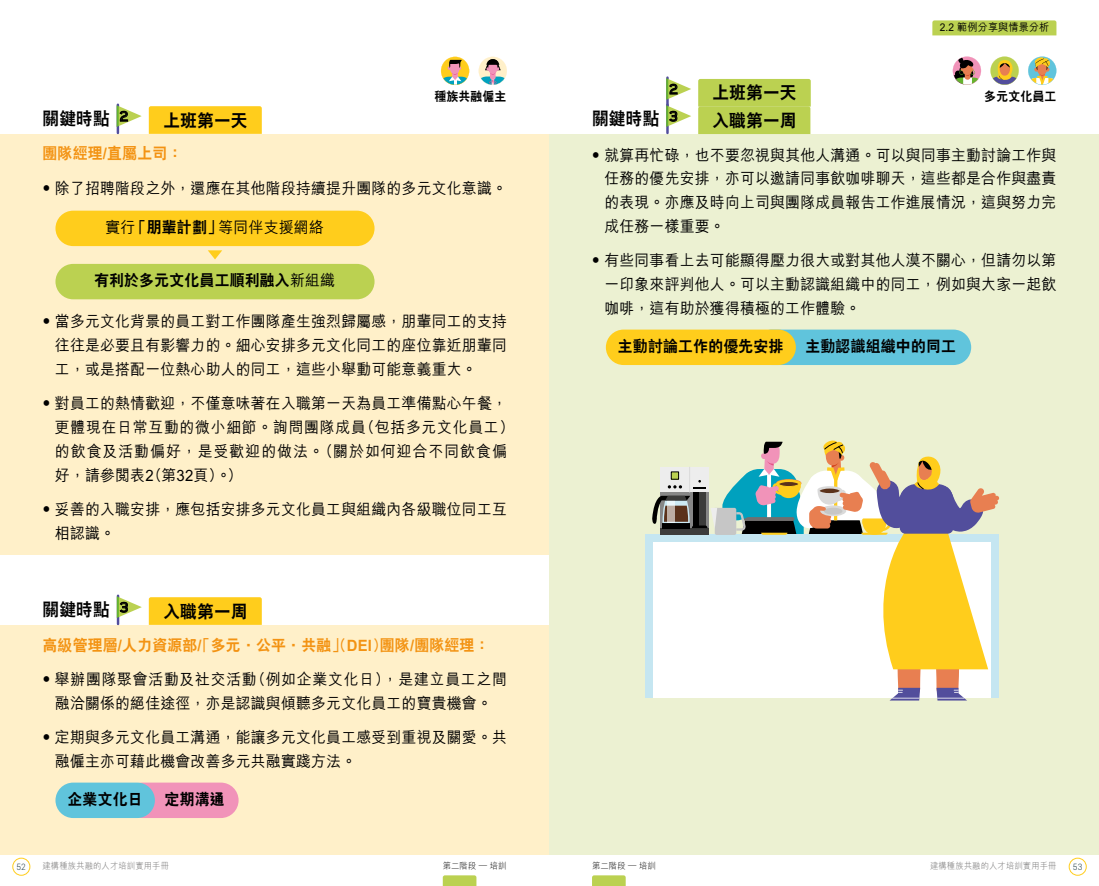
<style>
.page{position:relative;width:1099px;height:886px;background:#fff}
.page>*{position:absolute;margin:0;border:0;box-sizing:border-box;transform-origin:0 0}
.t1{font:17.5px "C Hei 2 Xbold HKSCS";letter-spacing:.015em;color:#000;scale:.95 1}
.t2{font:15.62px/23.8px "M Hei Medium HKSCS";letter-spacing:.015em;color:#000;text-align:justify;scale:.95 1}
.t3{font:15.62px/23.8px "M Hei Medium HKSCS";letter-spacing:.05em;color:#000;scale:.95 1}
.t4{font:15.62px "C Hei 2 Xbold HKSCS";letter-spacing:.015em;color:#000;scale:.95 1}
.t5{font:15.62px "C Hei 2 Xbold HKSCS";letter-spacing:.015em;color:#f39313;scale:.95 1}
.t6{font:700 13.62px "Nordstern Demo";color:#000}
.t7{font:12.5px "C Hei 2 Xbold HKSCS";letter-spacing:.015em;color:#000;scale:.95 1}
.t8{font:10.62px "M Hei Medium HKSCS";letter-spacing:.015em;color:#000;scale:.95 1}
.t9{font:8.75px "M Hei Light HKSCS";letter-spacing:.015em;color:#706f6f;scale:.95 1}
.t10{font:8.75px "M Hei Light HKSCS";letter-spacing:.015em;color:#000;scale:.95 1}
.t11{font:300 8.75px "Roboto";color:#213c47;scale:.95 1}
.s1{font-family:"C Hei 2 Xbold HKSCS"}
.s2{font-family:"M Hei Medium HKSCS"}
</style>
<div class="page">
<div style="left:0;top:134px;width:549px;height:421px;background:#fff0c9"></div>
<div style="left:0;top:625px;width:549px;height:229px;background:#fff0c9"></div>
<div style="left:549px;top:134px;width:549px;height:720px;background:#ecf1d2"></div>
<div style="left:12px;top:858px;width:18px;height:17px;border:1px solid #ffcd1c;border-radius:50%"></div>
<div style="left:1068px;top:858px;width:18px;height:17px;border:1px solid #ffcd1c;border-radius:50%"></div>
<div style="left:698px;top:79px;width:112px;height:55px;background:#bbd151"></div>
<div style="left:55px;top:211px;width:319px;height:35px;background:#ffcd1c;border-radius:18px"></div>
<svg style="left:208px;top:250px;width:14px;height:9px"></svg>
<div style="left:55px;top:264px;width:319px;height:35px;background:#bbd151;border-radius:18px"></div>
<div style="left:125px;top:782px;width:113px;height:36px;background:#f193b9;border-radius:18px"></div>
<div style="left:55px;top:782px;width:100px;height:36px;background:#60c4dc;border-radius:18px"></div>
<div style="left:754px;top:330px;width:217px;height:35px;background:#60c4dc;border-radius:18px"></div>
<div style="left:606px;top:330px;width:189px;height:35px;background:#ffcd1c;border-radius:18px"></div>
<svg style="left:652px;top:440px;width:348px;height:260px"></svg>
<hr style="left:117px;top:105px;width:2px;height:28px;background:#524e9c">
<svg style="left:117px;top:105px;width:25px;height:22px"></svg>
<hr style="left:117px;top:596px;width:2px;height:28px;background:#524e9c">
<svg style="left:117px;top:596px;width:25px;height:22px"></svg>
<hr style="left:666px;top:105px;width:2px;height:28px;background:#524e9c">
<svg style="left:666px;top:78px;width:25px;height:49px"></svg>
<svg style="left:932px;top:20px;width:124px;height:15px;background:#bdd256"></svg>
<svg style="left:592px;top:875px;width:33px;height:11px"></svg>
<svg style="left:443px;top:875px;width:33px;height:11px"></svg>
<svg style="left:1028px;top:57px;width:28px;height:28px"></svg>
<svg style="left:990px;top:57px;width:28px;height:28px"></svg>
<svg style="left:952px;top:57px;width:29px;height:28px"></svg>
<svg style="left:441px;top:57px;width:28px;height:28px"></svg>
<svg style="left:478px;top:57px;width:29px;height:28px"></svg>
<svg style="left:149px;top:106px;width:113px;height:28px;background:#ffcd1f"></svg>
<svg style="left:149px;top:597px;width:113px;height:28px;background:#ffcd1f"></svg>
<p class="t8" style="left:939px;top:20px;width:117px">2.2 範例分享與情景分析</p>
<p class="t1" style="left:43px;top:107px;width:72px">關鍵時點</p>
<p class="t6" style="left:119px;top:108px;width:11px">2</p>
<p class="t6" style="left:668px;top:81px;width:11px">2</p>
<p class="t1" style="left:712px;top:81px;width:90px">上班第一天</p>
<p class="t7" style="left:434px;top:88px;width:77px">種族共融僱主</p>
<p class="t7" style="left:984px;top:88px;width:77px">多元文化員工</p>
<p class="t1" style="left:163px;top:108px;width:90px">上班第一天</p>
<p class="t1" style="left:592px;top:107px;width:72px">關鍵時點</p>
<p class="t6" style="left:669px;top:108px;width:11px">3</p>
<p class="t1" style="left:712px;top:109px;width:90px">入職第一周</p>
<p class="t5" style="left:43px;top:143px;width:149px">團隊經理/直屬上司：</p>
<p class="t2" style="left:39px;top:175px;width:494px">• 除了招聘階段之外，還應在其他階段持續提升團隊的多元文化意識。</p>
<p class="t2" style="left:105px;top:214px;width:231px">實行<span class="s1">「朋輩計劃」</span>等同伴支援網絡</p>
<p class="t4" style="left:94px;top:270px;width:255px">有利於多元文化員工順利融入<span class="s2">新組織</span></p>
<p class="t2" style="left:55px;top:309px;width:477px;text-indent:-16px">• 當多元文化背景的員工對工作團隊產生強烈歸屬感，朋輩同工的支持往往是必要且有影響力的。細心安排多元文化同工的座位靠近朋輩同工，或是搭配一位熱心助人的同工，這些小舉動可能意義重大。</p>
<p class="t3" style="left:55px;top:391px;width:485px;text-indent:-16px">• 對員工的熱情歡迎，不僅意味著在入職第一天為員工準備點心午餐，更體現在日常互動的微小細節。詢問團隊成員（包括多元文化員工）的飲食及活動偏好，是受歡迎的做法。（關於如何迎合不同飲食偏好，請參閱表2（第32頁）。）</p>
<p class="t2" style="left:55px;top:496px;width:477px;text-indent:-16px">• 妥善的入職安排，應包括安排多元文化員工與組織內各級職位同工互相認識。</p>
<p class="t1" style="left:43px;top:598px;width:72px">關鍵時點</p>
<p class="t6" style="left:119px;top:599px;width:11px">3</p>
<p class="t1" style="left:163px;top:599px;width:90px">入職第一周</p>
<p class="t5" style="left:43px;top:634px;width:472px">高級管理層/人力資源部/「多元．公平．共融」（DEI）團隊/團隊經理：</p>
<p class="t2" style="left:39px;top:666px;width:494px;text-align:center">• 舉辦團隊聚會活動及社交活動（例如企業文化日），是建立員工之間融洽關係的絕佳途徑，亦是認識與傾聽多元文化員工的寶貴機會。</p>
<p class="t2" style="left:55px;top:724px;width:477px;text-indent:-16px">• 定期與多元文化員工溝通，能讓多元文化員工感受到重視及關愛。共融僱主亦可藉此機會改善多元共融實踐方法。</p>
<p class="t4" style="left:68px;top:788px;width:81px">企業文化日</p>
<p class="t4" style="left:165px;top:788px;width:65px">定期溝通</p>
<p class="t2" style="left:604px;top:142px;width:477px;text-indent:-16px">• 就算再忙碌，也不要忽視與其他人溝通。可以與同事主動討論工作與任務的優先安排，亦可以邀請同事飲咖啡聊天，這些都是合作與盡責的表現。亦應及時向上司與團隊成員報告工作進展情況，這與努力完成任務一樣重要。</p>
<p class="t2" style="left:604px;top:247px;width:477px;text-indent:-16px">• 有些同事看上去可能顯得壓力很大或對其他人漠不關心，但請勿以第一印象來評判他人。可以主動認識組織中的同工，例如與大家一起飲咖啡，這有助於獲得積極的工作體驗。</p>
<p class="t4" style="left:618px;top:335px;width:176px">主動討論工作的優先安排</p>
<p class="t4" style="left:805px;top:335px;width:160px">主動認識組織中的同工</p>
<p class="t11" style="left:17px;top:860px;width:11px">52</p>
<p class="t9" style="left:43px;top:860px;width:135px">建構種族共融的人才培訓實用手冊</p>
<p class="t9" style="left:930px;top:860px;width:135px">建構種族共融的人才培訓實用手冊</p>
<p class="t11" style="left:1072px;top:860px;width:11px">53</p>
<p class="t10" style="left:442px;top:860px;width:69px">第二階段 — 培訓</p>
<p class="t10" style="left:592px;top:860px;width:69px">第二階段 — 培訓</p>
</div>
